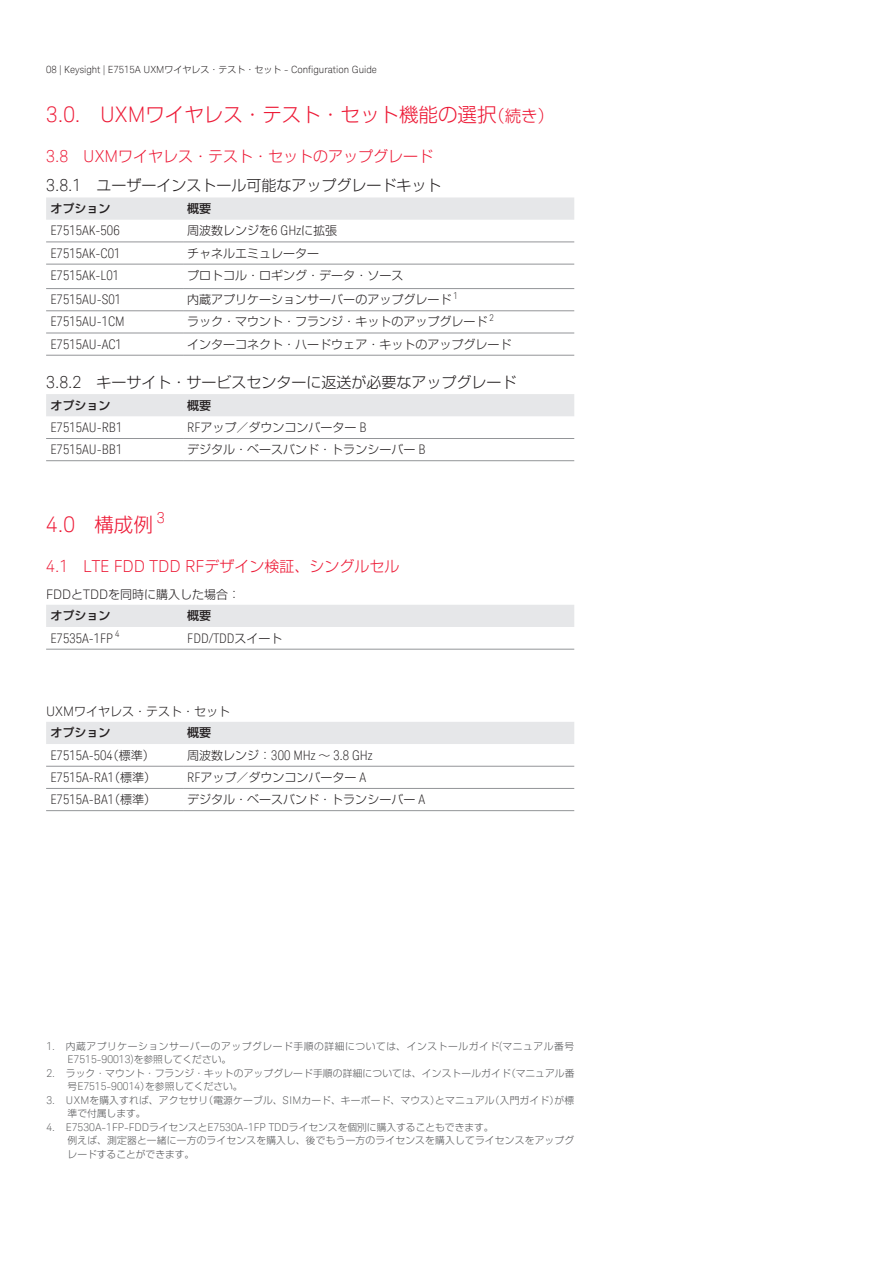
<style>
.page{position:relative;width:893px;height:1263px;background:#fff}
.page>*{position:absolute;margin:0;border:0;box-sizing:border-box;transform-origin:0 0}
.t1{font:300 19.5px "Shin Go Pro";color:#ed1a36}
.t2{font:300 16.5px "Keysight Sans";color:#ed1a36}
.t3{font:300 15px/29.5px "Shin Go Pro";color:#231f20}
.t4{font:300 condensed 13.2px "Keysight Sans";color:#231f20}
.t5{font:300 12px/21.3px "Shin Go Pro";color:#231f20}
.t6{font:500 12px "Shin Go Pro";color:#231f20}
.t7{font:300 10.8px "Keysight Sans";color:#57585a}
.t8{font:300 9.9px "Keysight Sans";color:#231f20}
.t9{font:300 9.75px/13.5px "Shin Go Pro";letter-spacing:.02em;color:#57585a}
.t10{font:300 9.75px "Shin Go Pro";letter-spacing:.06em;color:#57585a}
.s1{font-family:"Shin Go Pro";font-size:9px}
.s2{font-family:"Keysight Sans";font-size:21.45px}
.s3{font-size:16.5px}
.s4{font-family:"Keysight Sans";font-size:16.5px;color:#ed1a36}
.s5{color:#ed1a36}
.s6{font-family:"Keysight Sans";font-size:16.5px}
.s7{font-family:"Keysight Sans";font-stretch:condensed;font-size:13.2px}
.s8{font-family:"Shin Go Pro";font-size:15px}
.s9{font-family:"Keysight Sans";font-size:13.2px}
.s10{font-weight:500}
.s11{font-family:"Shin Go Pro";font-stretch:normal;font-size:12px}
.s12{font-family:"Keysight Sans";font-size:10.8px}
.s13{font-family:"Shin Go Pro";font-size:9.75px}
</style>
<div class="page">
<div style="left:46px;top:605px;width:528px;height:22px;background:#e6e7e9"></div>
<hr style="left:46px;top:649px;width:137px;height:1px;background:#939598">
<hr style="left:183px;top:649px;width:391px;height:1px;background:#939598">
<div style="left:46px;top:722px;width:528px;height:22px;background:#e6e7e9"></div>
<hr style="left:46px;top:766px;width:137px;height:1px;background:#939598">
<hr style="left:183px;top:766px;width:391px;height:1px;background:#939598">
<hr style="left:46px;top:788px;width:137px;height:1px;background:#939598">
<hr style="left:46px;top:810px;width:137px;height:1px;background:#939598">
<hr style="left:183px;top:788px;width:391px;height:1px;background:#939598">
<hr style="left:183px;top:810px;width:391px;height:1px;background:#939598">
<div style="left:46px;top:197px;width:528px;height:23px;background:#e6e7e9"></div>
<hr style="left:46px;top:242px;width:137px;height:1px;background:#939598">
<hr style="left:183px;top:242px;width:391px;height:1px;background:#939598">
<hr style="left:46px;top:264px;width:137px;height:1px;background:#939598">
<hr style="left:183px;top:264px;width:391px;height:1px;background:#939598">
<hr style="left:46px;top:288px;width:137px;height:1px;background:#939598">
<hr style="left:183px;top:288px;width:391px;height:1px;background:#939598">
<hr style="left:46px;top:310px;width:137px;height:1px;background:#939598">
<hr style="left:183px;top:310px;width:391px;height:1px;background:#939598">
<hr style="left:46px;top:333px;width:137px;height:1px;background:#939598">
<hr style="left:46px;top:355px;width:137px;height:1px;background:#939598">
<hr style="left:183px;top:333px;width:391px;height:1px;background:#939598">
<hr style="left:183px;top:355px;width:391px;height:1px;background:#939598">
<div style="left:46px;top:394px;width:528px;height:22px;background:#e6e7e9"></div>
<hr style="left:46px;top:438px;width:137px;height:1px;background:#939598">
<hr style="left:46px;top:460px;width:137px;height:1px;background:#939598">
<hr style="left:183px;top:438px;width:391px;height:1px;background:#939598">
<hr style="left:183px;top:460px;width:391px;height:1px;background:#939598">
<p class="t8" style="left:46px;top:64px;width:332px">08 | Keysight | E7515A UXM<span class="s1">ワイヤレス・テスト・セット</span> - Configuration Guide</p>
<h1 class="t1" style="left:46px;top:98px;width:510px"><span class="s2">3.0. UXM</span>ワイヤレス・テスト・セット機能の選択<span class="s3">（続き）</span></h1>
<p class="t3" style="left:46px;top:140px;width:397px"><span class="s4">3.8 UXM</span><span class="s5">ワイヤレス・テスト・セットのアップグレード<br></span><span class="s6">3.8.1</span>　ユーザーインストール可能なアップグレードキット</p>
<p class="t6" style="left:50px;top:199px;width:61px">オプション</p>
<p class="t6" style="left:187px;top:199px;width:25px">概要</p>
<p class="t4" style="left:50px;top:223px;width:71px">E7515AK-506</p>
<p class="t5" style="left:187px;top:219px;width:151px">周波数レンジを<span class="s7">6 GHz</span>に拡張</p>
<p class="t4" style="left:50px;top:245px;width:72px">E7515AK-C01</p>
<p class="t5" style="left:187px;top:241px;width:133px">チャネルエミュレーター</p>
<p class="t4" style="left:50px;top:267px;width:70px">E7515AK-L01</p>
<p class="t5" style="left:187px;top:263px;width:217px">プロトコル・ロギング・データ・ソース</p>
<p class="t4" style="left:50px;top:292px;width:72px">E7515AU-S01</p>
<p class="t5" style="left:187px;top:288px;width:272px">内蔵アプリケーションサーバーのアップグレード <sup>1</sup></p>
<p class="t4" style="left:50px;top:314px;width:76px">E7515AU-1CM</p>
<p class="t5" style="left:187px;top:310px;width:308px">ラック・マウント・フランジ・キットのアップグレード <sup>2</sup></p>
<p class="t4" style="left:50px;top:336px;width:73px">E7515AU-AC1</p>
<p class="t5" style="left:187px;top:332px;width:325px">インターコネクト・ハードウェア・キットのアップグレード</p>
<p class="t3" style="left:46px;top:366px;width:472px"><span class="s6">3.8.2</span>　キーサイト・サービスセンターに返送が必要なアップグレード</p>
<p class="t6" style="left:50px;top:395px;width:61px">オプション</p>
<p class="t6" style="left:187px;top:395px;width:25px">概要</p>
<p class="t4" style="left:50px;top:419px;width:74px">E7515AU-RB1</p>
<p class="t5" style="left:187px;top:415px;width:181px"><span class="s7">RF</span>アップ／ダウンコンバーター <span class="s7">B</span></p>
<p class="t4" style="left:50px;top:442px;width:74px">E7515AU-BB1</p>
<p class="t5" style="left:187px;top:437px;width:240px">デジタル・ベースバンド・トランシーバー <span class="s7">B</span></p>
<h1 class="t1" style="left:46px;top:509px;width:120px"><span class="s2">4.0</span>　構成例 <sup>3</sup></h1>
<h2 class="t2" style="left:46px;top:557px;width:355px">4.1 LTE FDD TDD RF<span class="s8">デザイン検証、シングルセル</span></h2>
<p class="t5" style="left:50px;top:582px;width:191px;text-indent:-4px"><span class="s9">FDD</span>と<span class="s9">TDD</span>を同時に購入した場合：<span class="s10">オプション</span></p>
<p class="t6" style="left:187px;top:606px;width:25px">概要</p>
<p class="t4" style="left:50px;top:630px;width:71px">E7535A-1FP <sup>4</sup></p>
<p class="t4" style="left:187px;top:630px;width:97px">FDD/TDD<span class="s11">スイート</span></p>
<p class="t5" style="left:50px;top:699px;width:181px;text-indent:-4px"><span class="s9">UXM</span>ワイヤレス・テスト・セット<span class="s10">オプション</span></p>
<p class="t6" style="left:187px;top:723px;width:25px">概要</p>
<p class="t4" style="left:50px;top:747px;width:106px">E7515A-504<span class="s11">（標準）</span></p>
<p class="t4" style="left:187px;top:747px;width:187px"><span class="s11">周波数レンジ：</span>300 MHz <span class="s11">～</span> 3.8 GHz</p>
<p class="t4" style="left:50px;top:769px;width:107px">E7515A-RA1<span class="s11">（標準）</span></p>
<p class="t5" style="left:187px;top:765px;width:181px"><span class="s7">RF</span>アップ／ダウンコンバーター <span class="s7">A</span></p>
<p class="t4" style="left:50px;top:791px;width:107px">E7515A-BA1<span class="s11">（標準）</span></p>
<p class="t5" style="left:187px;top:787px;width:239px">デジタル・ベースバンド・トランシーバー <span class="s7">A</span></p>
<p class="t10" style="left:46px;top:1038px;width:529px"><span class="s12">1.</span> 内蔵アプリケーションサーバーのアップグレード手順の詳細については、インストールガイド<span class="s12">(</span>マニュアル番号</p>
<p class="t7" style="left:68px;top:1053px;width:165px">E7515-90013)<span class="s13">を参照してください。</span></p>
<p class="t9" style="left:68px;top:1065px;width:508px;text-indent:-21px"><span class="s12">2.</span> ラック・マウント・フランジ・キットのアップグレード手順の詳細については、インストールガイド（マニュアル番号<span class="s12">E7515-90014</span>）を参照してください。</p>
<p class="t9" style="left:68px;top:1092px;width:508px;text-indent:-21px"><span class="s12">3. UXM</span>を購入すれば、アクセサリ（電源ケーブル、<span class="s12">SIM</span>カード、キーボード、マウス）とマニュアル（入門ガイド）が標準で付属します。</p>
<p class="t7" style="left:46px;top:1120px;width:449px">4. E7530A-1FP-FDD<span class="s13">ライセンスと</span>E7530A-1FP TDD<span class="s13">ライセンスを個別に購入することもできます。</span></p>
<p class="t9" style="left:68px;top:1132px;width:508px">例えば、測定器と一緒に一方のライセンスを購入し、後でもう一方のライセンスを購入してライセンスをアップグレードすることができます。</p>
</div>
